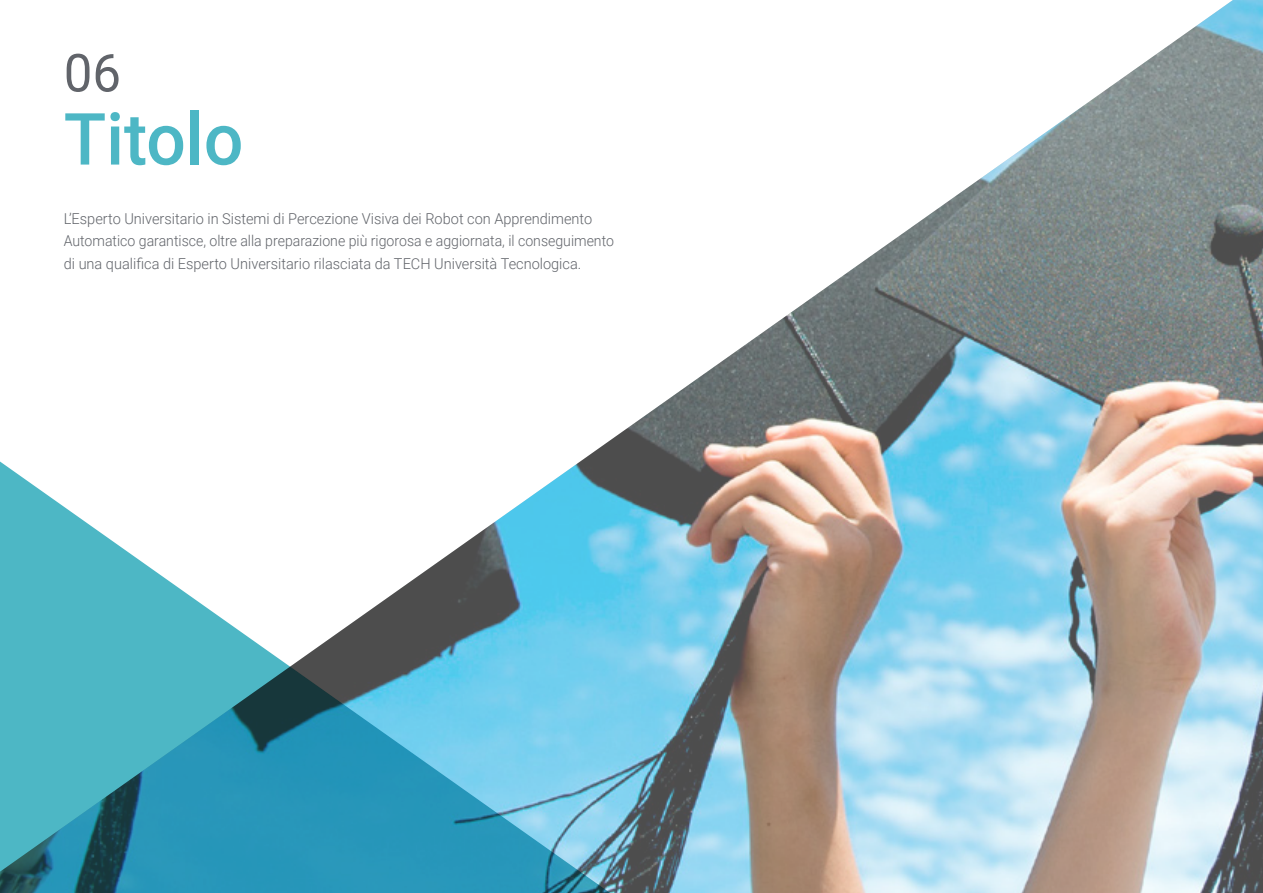
<style>
.page{position:relative;width:1263px;height:893px;background:#fff}
.page>*{position:absolute;margin:0;border:0;box-sizing:border-box;transform-origin:0 0}
.t1{font:500 72px "Roboto";color:#4db7c5}
.t2{font:52.5px "Roboto";color:#61646a}
.t3{font:300 15px/22.5px "Roboto";color:#61646a}
</style>
<div class="page">
<img style="left:602px;top:0;width:661px;height:893px">
<svg style="left:0;top:446px;width:640px;height:447px"></svg>
<h2 class="t2" style="left:64px;top:36px;width:59px">06</h2>
<h1 class="t1" style="left:64px;top:89px;width:181px">Titolo</h1>
<p class="t3" style="left:64px;top:207px;width:552px">L’Esperto Universitario in Sistemi di Percezione Visiva dei Robot con Apprendimento<br>Automatico garantisce, oltre alla preparazione più rigorosa e aggiornata, il conseguimento di una qualifica di Esperto Universitario rilasciata da TECH Università Tecnologica.</p>
</div>
